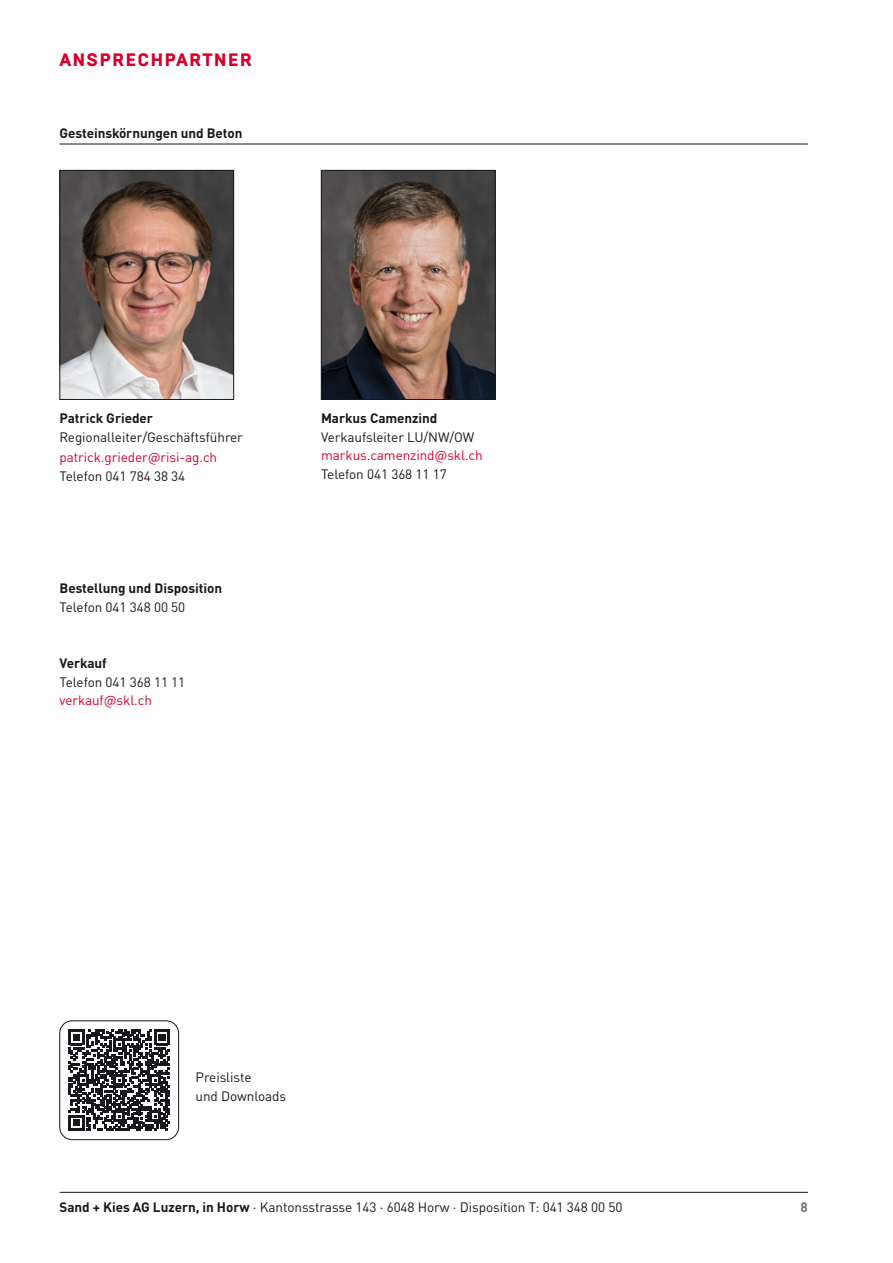
<style>
.page{position:relative;width:893px;height:1263px;background:#fff}
.page>*{position:absolute;margin:0;border:0;box-sizing:border-box;transform-origin:0 0}
.t1{font:800 18px "Brutal Type";letter-spacing:.06em;color:#d6002b}
.t2{font:13.5px/18.8px "DIN Pro";letter-spacing:-.005em;color:#1a171c}
.t3{font:700 13.5px "DIN Pro";letter-spacing:-.005em;color:#1a171c}
.t4{font:13.5px "DIN Pro";letter-spacing:-.005em;color:#d6002b}
.t5{font:700 13.5px "DIN Pro";color:#707173}
.s1{font-weight:700}
</style>
<div class="page">
<hr style="left:60px;top:1192px;width:748px;height:1px;background:#1a171c">
<hr style="left:60px;top:144px;width:748px;height:1px;background:#1a171c">
<img style="left:323px;top:172px;width:170px;height:226px">
<div style="left:321px;top:170px;width:174px;height:230px;border:1px solid #1a171c"></div>
<img style="left:62px;top:172px;width:170px;height:226px">
<div style="left:60px;top:170px;width:174px;height:230px;border:1px solid #1a171c"></div>
<svg style="left:69px;top:1029px;width:101px;height:102px"></svg>
<div style="left:60px;top:1020px;width:119px;height:120px;border:1px solid #1a171c;border-radius:13px"></div>
<h1 class="t1" style="left:60px;top:48px;width:194px">ANSPRECHPARTNER</h1>
<p class="t3" style="left:60px;top:122px;width:184px">Gesteinskörnungen und Beton</p>
<p class="t3" style="left:60px;top:407px;width:95px">Patrick Grieder</p>
<p class="t2" style="left:60px;top:427px;width:185px">Regionalleiter/Geschäftsführer</p>
<p class="t4" style="left:60px;top:446px;width:159px">patrick.grieder@risi-ag.ch</p>
<p class="t2" style="left:60px;top:466px;width:127px">Telefon 041 784 38 34</p>
<p class="t3" style="left:60px;top:577px;width:164px">Bestellung und Disposition</p>
<p class="t2" style="left:60px;top:596px;width:127px">Telefon 041 348 00 50</p>
<p class="t3" style="left:60px;top:652px;width:49px">Verkauf</p>
<p class="t2" style="left:60px;top:671px;width:127px">Telefon 041 368 11 11</p>
<p class="t4" style="left:60px;top:690px;width:94px">verkauf@skl.ch</p>
<p class="t3" style="left:321px;top:407px;width:118px">Markus Camenzind</p>
<p class="t2" style="left:321px;top:426px;width:155px">Verkaufsleiter LU/NW/OW</p>
<p class="t4" style="left:321px;top:445px;width:163px">markus.camenzind@skl.ch</p>
<p class="t2" style="left:321px;top:463px;width:127px">Telefon 041 368 11 17</p>
<p class="t2" style="left:196px;top:1066px;width:92px">Preisliste<br>und Downloads</p>
<p class="t2" style="left:60px;top:1196px;width:564px"><span class="s1">Sand + Kies AG Luzern, in Horw</span> · Kantonsstrasse 143 · 6048 Horw · Disposition T: 041 348 00 50</p>
<p class="t5" style="left:801px;top:1195px;width:9px">8</p>
</div>
